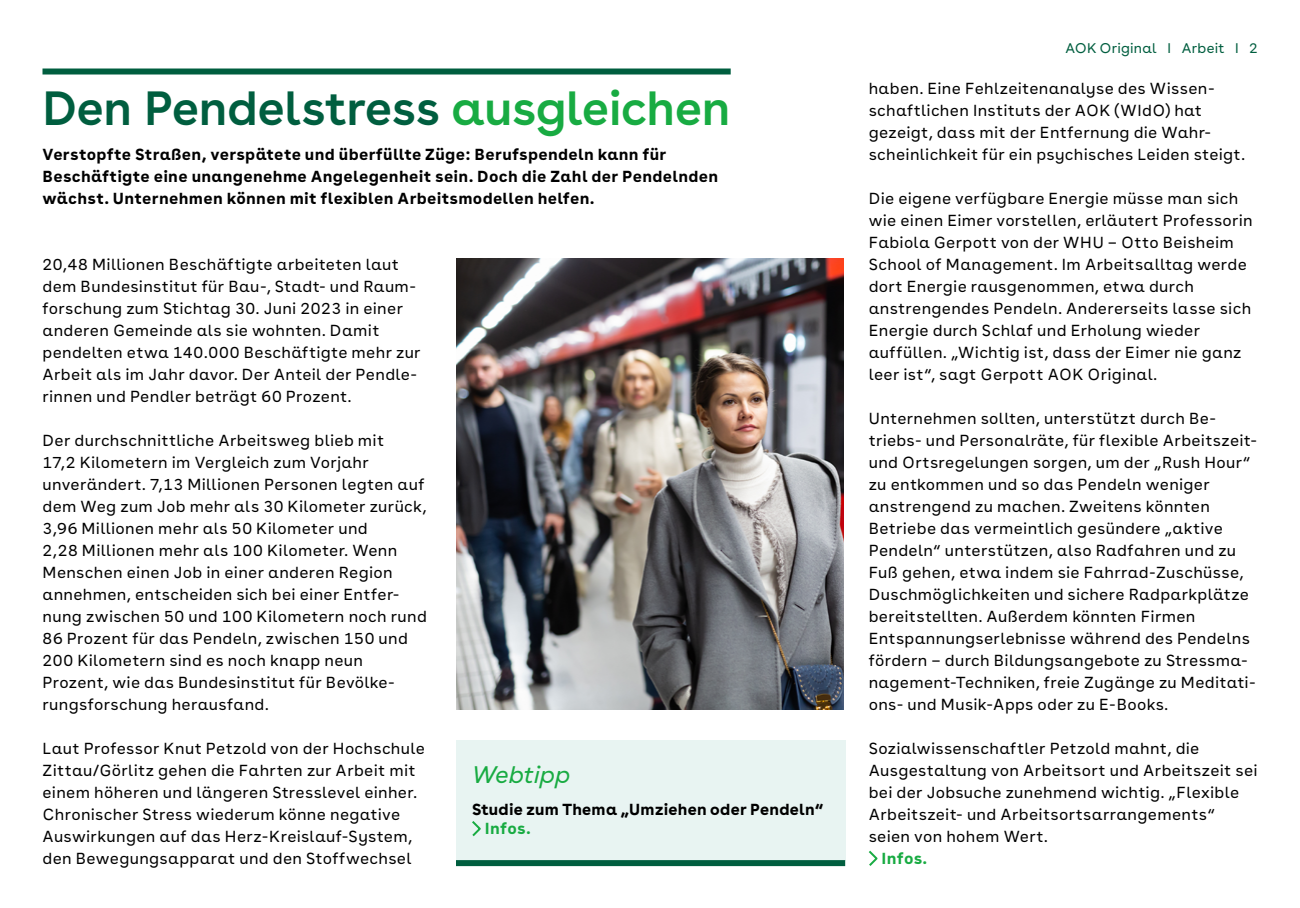
<style>
.page{position:relative;width:1300px;height:908px;background:#fff}
.page>*{position:absolute;margin:0;border:0;box-sizing:border-box;transform-origin:0 0}
.t1{font:600 48px "AOK Buenos Aires";letter-spacing:-.005em;color:#005e3f}
.t2{font:italic 24px "AOK Buenos Aires";letter-spacing:-.005em;color:#18ab42}
.t3{font:16px/22px "AOK Buenos Aires Text";letter-spacing:.02em;color:#000}
.t4{font:700 16px/22px "AOK Buenos Aires Text";letter-spacing:.02em;color:#000}
.t5{font:700 16px "AOK Buenos Aires";letter-spacing:.015em;color:#000}
.t6{font:700 16px "AOK Buenos Aires Text";letter-spacing:.02em;color:#18ab42}
.t7{font:14px "AOK Buenos Aires";letter-spacing:.02em;color:#005e3f}
.s1{color:#18ab42}
</style>
<div class="page">
<svg style="left:868px;top:850px;width:10px;height:16px"></svg>
<div style="left:456px;top:741px;width:389px;height:120px;background:#e8f4f2"></div>
<svg style="left:472px;top:821px;width:9px;height:16px"></svg>
<div style="left:456px;top:860px;width:389px;height:6px;background:#005e3f"></div>
<div style="left:43px;top:69px;width:688px;height:6px;background:#005e3f"></div>
<img style="left:456px;top:258px;width:388px;height:452px">
<h1 class="t1" style="left:43px;top:67px;width:690px">Den Pendelstress <span class="s1">ausgleichen</span></h1>
<p class="t4" style="left:43px;top:142px;width:677px">Verstopfte Straßen, verspätete und überfüllte Züge: Berufspendeln kann für<br>Beschäftigte eine unangenehme Angelegenheit sein. Doch die Zahl der Pendelnden wächst. Unternehmen können mit flexiblen Arbeitsmodellen helfen.</p>
<p class="t3" style="left:43px;top:252px;width:380px">20,48 Millionen Beschäftigte arbeiteten laut dem Bundesinstitut für Bau-, Stadt- und Raum&shy;forschung zum Stichtag 30. Juni 2023 in einer anderen Gemeinde als sie wohnten. Damit pendelten etwa 140.000 Beschäftigte mehr zur Arbeit als im Jahr davor. Der Anteil der Pendle&shy;rinnen und Pendler beträgt 60 Prozent.</p>
<p class="t3" style="left:43px;top:428px;width:386px">Der durchschnittliche Arbeitsweg blieb mit<br>17,2 Kilometern im Vergleich zum Vorjahr unverändert. 7,13 Millionen Personen legten auf dem Weg zum Job mehr als 30 Kilometer zurück, 3,96 Millionen mehr als 50 Kilometer und<br>2,28 Millionen mehr als 100 Kilometer. Wenn Menschen einen Job in einer anderen Region annehmen, entscheiden sich bei einer Entfer&shy;nung zwischen 50 und 100 Kilometern noch rund 86 Prozent für das Pendeln, zwischen 150 und 200 Kilometern sind es noch knapp neun Prozent, wie das Bundesinstitut für Bevölke&shy;rungsforschung herausfand.</p>
<p class="t3" style="left:43px;top:736px;width:384px">Laut Professor Knut Petzold von der Hochschule Zittau/Görlitz gehen die Fahrten zur Arbeit mit einem höheren und längeren Stresslevel einher.<br>Chronischer Stress wiederum könne negative Auswirkungen auf das Herz-Kreislauf-System, den Bewegungsapparat und den Stoffwechsel</p>
<h2 class="t2" style="left:472px;top:755px;width:100px">Webtipp</h2>
<p class="t5" style="left:472px;top:796px;width:353px">Studie zum Thema „Umziehen oder Pendeln“</p>
<p class="t6" style="left:485px;top:815px;width:47px">Infos.</p>
<p class="t7" style="left:1066px;top:36px;width:193px">AOK Original I Arbeit I 2</p>
<p class="t3" style="left:869px;top:76px;width:378px">haben. Eine Fehlzeitenanalyse des Wissen&shy;schaftlichen Instituts der AOK (WIdO) hat gezeigt, dass mit der Entfernung die Wahr&shy;scheinlichkeit für ein psychisches Leiden steigt.</p>
<p class="t3" style="left:869px;top:186px;width:386px">Die eigene verfügbare Energie müsse man sich wie einen Eimer vorstellen, erläutert Professorin Fabiola Gerpott von der WHU – Otto Beisheim School of Management. Im Arbeitsalltag werde dort Energie rausgenommen, etwa durch anstrengendes Pendeln. Andererseits lasse sich Energie durch Schlaf und Erholung wieder auffüllen. „Wichtig ist, dass der Eimer nie ganz leer ist“, sagt Gerpott AOK Original.</p>
<p class="t3" style="left:869px;top:406px;width:390px">Unternehmen sollten, unterstützt durch Be&shy;triebs- und Personalräte, für flexible Arbeitszeit&shy;und Ortsregelungen sorgen, um der „Rush Hour“ zu entkommen und so das Pendeln weniger anstrengend zu machen. Zweitens könnten Betriebe das vermeintlich gesündere „aktive Pendeln“ unterstützen, also Radfahren und zu Fuß gehen, etwa indem sie Fahrrad-Zuschüsse, Duschmöglichkeiten und sichere Radparkplätze bereitstellten. Außerdem könnten Firmen Entspannungserlebnisse während des Pendelns fördern – durch Bildungsangebote zu Stressma&shy;nagement-Techniken, freie Zugänge zu Meditati&shy;ons- und Musik-Apps oder zu E-Books.</p>
<p class="t3" style="left:869px;top:736px;width:390px">Sozialwissenschaftler Petzold mahnt, die Ausgestaltung von Arbeitsort und Arbeitszeit sei bei der Jobsuche zunehmend wichtig. „Flexible Arbeitszeit- und Arbeitsortsarrangements“ seien von hohem Wert.</p>
<p class="t6" style="left:882px;top:845px;width:47px">Infos.</p>
</div>
